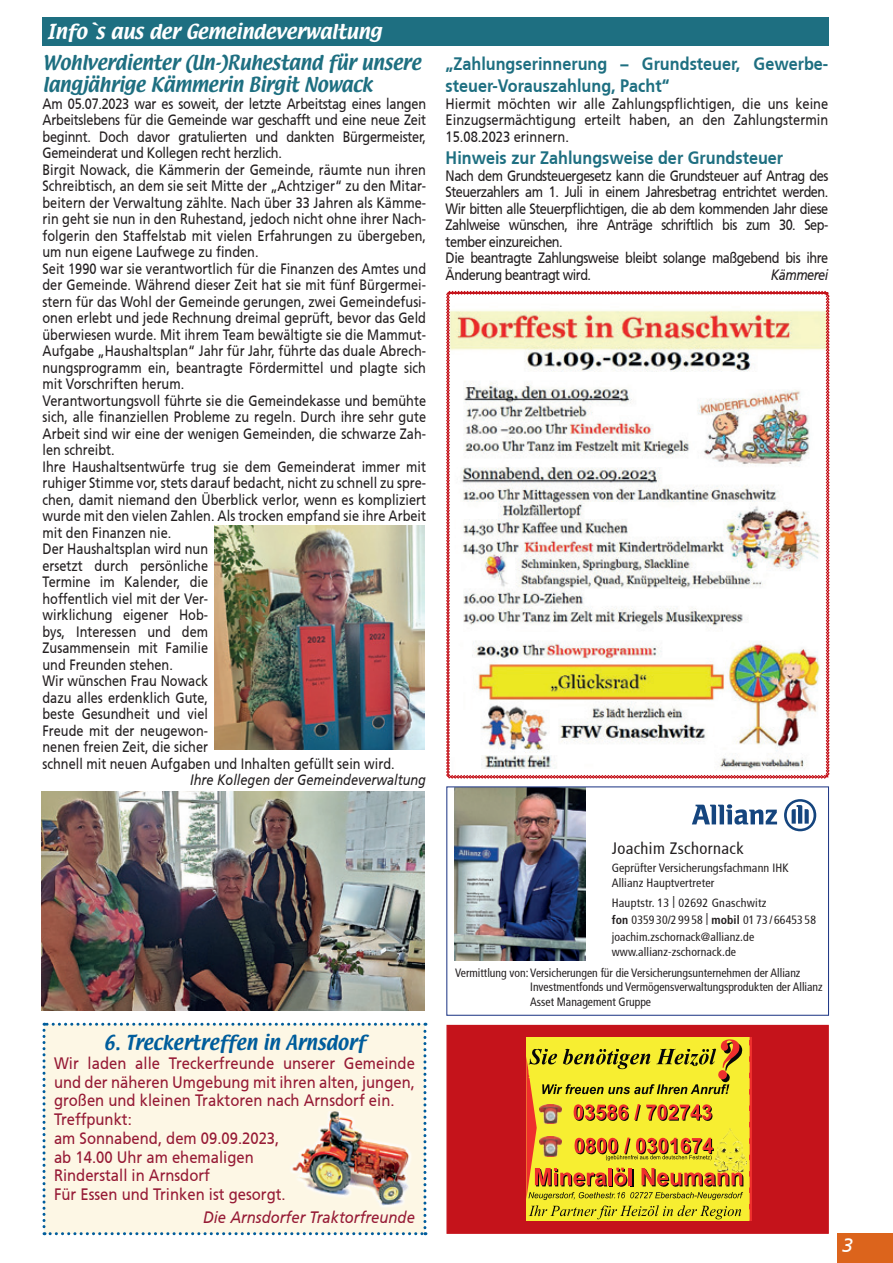
<style>
.page{position:relative;width:893px;height:1263px;background:#fff}
.page>*{position:absolute;margin:0;border:0;box-sizing:border-box;transform-origin:0 0}
.t1{font:italic 19.5px "Frutiger CE";color:#fff}
.t2{font:700 18px/22.5px "Frutiger CE";color:#1e6f81;scale:.9 1}
.t3{font:18px/22.5px "Textile";letter-spacing:-.01em;color:#1e6f81;scale:.95 1}
.t4{font:18px "Textile";letter-spacing:-.01em;color:#fff}
.t5{font:18px "Textile";color:#005d9c;scale:.95 1}
.t6{font:16.5px/18.8px "Frutiger CE";color:#961a35;text-align:justify;scale:.9 1}
.t7{font:italic 16.5px "Frutiger CE";color:#961a35;scale:.9 1}
.t8{font:condensed 16.5px "Frutiger";letter-spacing:.025em;color:#231f20}
.t9{font:15px/16.5px "Frutiger CE";color:#231f20;text-align:justify;scale:.85 1}
.t10{font:15px/16.5px "Frutiger CE";color:#231f20;text-align:justify;scale:.86 1}
.t11{font:15px/16.5px "Frutiger CE";letter-spacing:-.04em;color:#231f20;scale:.85 1}
.t12{font:italic 15px "Frutiger CE";color:#231f20;scale:.85 1}
.t13{font:italic 15px "Frutiger CE";letter-spacing:-.04em;color:#231f20;scale:.85 1}
.t14{font:condensed 12px/14.4px "Frutiger";color:#231f20}
.s1{font-family:"Frutiger LT Std";font-weight:700}
</style>
<div class="page">
<div style="left:838px;top:1233px;width:55px;height:30px;background:#dc641c"></div>
<div style="left:43px;top:17px;width:786px;height:29px;background:#1e6f81"></div>
<img style="left:42px;top:791px;width:382px;height:219px">
<img style="left:215px;top:525px;width:209px;height:225px">
<img style="left:455px;top:788px;width:130px;height:173px">
<svg style="left:692px;top:804px;width:85px;height:20px"></svg>
<svg style="left:784px;top:799px;width:32px;height:32px"></svg>
<div style="left:446px;top:786px;width:383px;height:230px;border:1px solid #233b88"></div>
<div style="left:43px;top:1023px;width:383px;height:212px;background:#fdf7e5"></div>
<img style="left:289px;top:1111px;width:132px;height:97px">
<img style="left:446px;top:291px;width:383px;height:487px">
<img style="left:482px;top:755px;width:94px;height:13px">
<div style="left:446px;top:1025px;width:383px;height:209px;background:#c5131b;border:1px solid #c5131b"></div>
<svg style="left:526px;top:1037px;width:226px;height:184px"></svg>
<img style="left:540px;top:1137px;width:21px;height:20px">
<img style="left:715px;top:1129px;width:31px;height:42px">
<p class="t4" style="left:47px;top:19px;width:336px">Info`s aus der Gemeindeverwaltung</p>
<p class="t3" style="left:43px;top:52px;width:400px">Wohlverdienter (Un-)Ruhestand für unsere langjährige Kämmerin Birgit Nowack</p>
<p class="t9" style="left:43px;top:95px;width:453px">Am 05.07.2023 war es soweit, der letzte Arbeitstag eines langen Arbeitslebens für die Gemeinde war geschafft und eine neue Zeit beginnt. Doch davor gratulierten und dankten Bürgermeister, Gemeinderat und Kollegen recht herzlich.</p>
<p class="t9" style="left:43px;top:161px;width:453px">Birgit Nowack, die Kämmerin der Gemeinde, räumte nun ihren Schreibtisch, an dem sie seit Mitte der „Achtziger“ zu den Mitar&shy;beitern der Verwaltung zählte. Nach über 33 Jahren als Kämme&shy;rin geht sie nun in den Ruhestand, jedoch nicht ohne ihrer Nach&shy;folgerin den Staffelstab mit vielen Erfahrungen zu übergeben, um nun eigene Laufwege zu finden.</p>
<p class="t9" style="left:43px;top:260px;width:453px">Seit 1990 war sie verantwortlich für die Finanzen des Amtes und der Gemeinde. Während dieser Zeit hat sie mit fünf Bürgermei&shy;stern für das Wohl der Gemeinde gerungen, zwei Gemeindefusi&shy;onen erlebt und jede Rechnung dreimal geprüft, bevor das Geld überwiesen wurde. Mit ihrem Team bewältigte sie die Mammut-Aufgabe „Haushaltsplan“ Jahr für Jahr, führte das duale Abrech&shy;nungsprogramm ein, beantragte Fördermittel und plagte sich mit Vorschriften herum.</p>
<p class="t9" style="left:43px;top:392px;width:453px">Verantwortungsvoll führte sie die Gemeindekasse und bemühte sich, alle finanziellen Probleme zu regeln. Durch ihre sehr gute Arbeit sind wir eine der wenigen Gemeinden, die schwarze Zah&shy;len schreibt.</p>
<p class="t9" style="left:43px;top:458px;width:453px">Ihre Haushaltsentwürfe trug sie dem Gemeinderat immer mit ruhiger Stimme vor, stets darauf bedacht, nicht zu schnell zu spre&shy;chen, damit niemand den Überblick verlor, wenn es kompliziert wurde mit den vielen Zahlen. Als trocken empfand sie ihre Arbeit mit den Finanzen nie.</p>
<p class="t9" style="left:43px;top:541px;width:196px">Der Haushaltsplan wird nun ersetzt durch persönliche Termine im Kalender, die hoffentlich viel mit der Ver&shy;wirklichung eigener Hob&shy;bys, Interessen und dem Zusammensein mit Familie und Freunden stehen.</p>
<p class="t9" style="left:43px;top:673px;width:416px;text-align:left">Wir wünschen Frau Nowack<br>dazu alles erdenklich Gute,<br>beste Gesundheit und viel<br>Freude mit der neugewon-<br>nenen freien Zeit, die sicher<br>schnell mit neuen Aufgaben und Inhalten gefüllt sein wird.</p>
<p class="t12" style="left:190px;top:771px;width:279px">Ihre Kollegen der Gemeindeverwaltung</p>
<p class="t2" style="left:446px;top:52px;width:427px">„Zahlungserinnerung – Grundsteuer, Gewerbe&shy;steuer-Vorauszahlung, Pacht“</p>
<p class="t10" style="left:446px;top:95px;width:446px">Hiermit möchten wir alle Zahlungspflichtigen, die uns keine Einzugsermächtigung erteilt haben, an den Zahlungstermin 15.08.2023 erinnern.</p>
<p class="t2" style="left:446px;top:147px;width:377px">Hinweis zur Zahlungsweise der Grundsteuer</p>
<p class="t9" style="left:446px;top:167px;width:452px">Nach dem Grundsteuergesetz kann die Grundsteuer auf Antrag des Steuerzahlers am 1. Juli in einem Jahresbetrag entrichtet werden.<br>Wir bitten alle Steuerpflichtigen, die ab dem kommenden Jahr diese Zahlweise wünschen, ihre Anträge schriftlich bis zum 30. Sep&shy;tember einzureichen.</p>
<p class="t11" style="left:446px;top:250px;width:452px">Die beantragte Zahlungsweise bleibt solange maßgebend bis ihre<br>Änderung beantragt wird.</p>
<p class="t13" style="left:771px;top:266px;width:69px">Kämmerei</p>
<p class="t5" style="left:104px;top:1030px;width:277px">6. Treckertreffen in Arnsdorf</p>
<p class="t6" style="left:54px;top:1054px;width:402px">Wir laden alle Treckerfreunde unserer Gemeinde und der näheren Umgebung mit ihren alten, jungen, großen und kleinen Traktoren nach Arnsdorf ein.</p>
<p class="t6" style="left:54px;top:1110px;width:88px">Treffpunkt:</p>
<p class="t6" style="left:54px;top:1129px;width:252px;text-align:left">am Sonnabend, dem 09.09.2023, ab 14.00 Uhr am ehemaligen<br>Rinderstall in Arnsdorf</p>
<p class="t6" style="left:54px;top:1185px;width:259px">Für Essen und Trinken ist gesorgt.</p>
<p class="t7" style="left:203px;top:1207px;width:237px">Die Arnsdorfer Traktorfreunde</p>
<p class="t8" style="left:612px;top:838px;width:134px">Joachim Zschornack</p>
<p class="t14" style="left:612px;top:861px;width:178px">Geprüfter Versicherungsfachmann IHK<br>Allianz Hauptvertreter</p>
<p class="t14" style="left:612px;top:894px;width:206px;line-height:17px">Hauptstr. 13 | 02692 Gnaschwitz<br><span class="s1">fon</span> 0359 30/2 99 58 | <span class="s1">mobil</span> 01 73 / 66453 58 joachim.zschornack@allianz.de</p>
<p class="t14" style="left:455px;top:942px;width:347px;line-height:20.7px;text-indent:157px">www.allianz-zschornack.de<br>Vermittlung von: Versicherungen für die Versicherungsunternehmen der Allianz</p>
<p class="t14" style="left:530px;top:980px;width:294px">Investmentfonds und Vermögensverwaltungsprodukten der Allianz<br>Asset Management Gruppe</p>
<h1 class="t1" style="left:842px;top:1234px;width:12px">3</h1>
</div>
